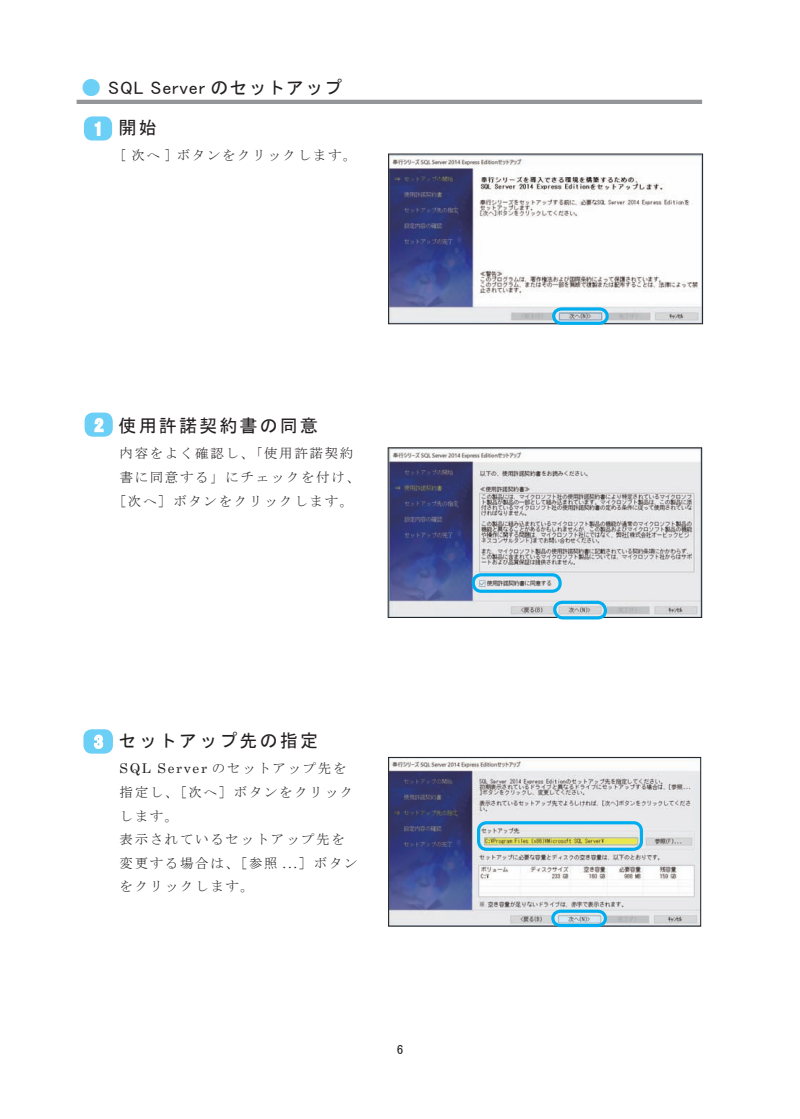
<style>
.page{position:relative;width:800px;height:1119px;background:#fff}
.page>*{position:absolute;margin:0;border:0;box-sizing:border-box;transform-origin:0 0}
.操作方法見出し{font:18px "MS Gothic";letter-spacing:.12em;color:#231f20}
.見出し２{font:18px "MS P Gothic";letter-spacing:.05em;color:#231f20}
.操作方法本文スタイル{font:13.5px "MS Mincho";letter-spacing:.12em;color:#231f20}
.操作方法本文スタイル-2{font:13.5px "Century";letter-spacing:.12em;color:#231f20}
.フッターページ数{font:13.2px "MS P Gothic";color:#231f20}
.s1{font-family:"MS Gothic";font-size:21px;color:#6bcff6}
.s2{font-family:"MS Gothic"}
.s3{font-family:"MS Mincho"}
.s4{font-family:"Century"}
</style>
<div class="page">
<div style="left:85px;top:412px;width:28px;height:24px;background:#6bcff6;border-radius:9px"></div>
<svg style="left:94px;top:417px;width:10px;height:16px"></svg>
<img style="left:389px;top:449px;width:311px;height:166px">
<div style="left:471px;top:573px;width:90px;height:19px;border:3px solid #00aeef;border-radius:8px"></div>
<svg style="left:550px;top:599px;width:59px;height:21px"></svg>
<div style="left:83px;top:729px;width:30px;height:24px;background:#6bcff6;border-radius:9px"></div>
<svg style="left:93px;top:734px;width:11px;height:15px"></svg>
<img style="left:390px;top:759px;width:309px;height:165px">
<div style="left:388px;top:757px;width:313px;height:169px;border:1px solid #231f20"></div>
<svg style="left:549px;top:907px;width:59px;height:21px"></svg>
<hr style="left:77px;top:100px;width:625px;height:4px;background:#939598">
<img style="left:390px;top:156px;width:310px;height:166px">
<div style="left:388px;top:154px;width:314px;height:170px;border:1px solid #231f20"></div>
<svg style="left:550px;top:306px;width:60px;height:19px"></svg>
<div style="left:84px;top:116px;width:28px;height:24px;background:#6bcff6;border-radius:9px"></div>
<svg style="left:94px;top:121px;width:7px;height:15px"></svg>
<div style="left:477px;top:821px;width:165px;height:29px;border:3px solid #00aeef;border-radius:8px"></div>
<p class="見出し２" style="left:81px;top:78px;width:262px"><span class="s1">●</span> SQL Server <span class="s2">のセットアップ</span></p>
<p class="操作方法見出し" style="left:118px;top:118px;width:40px">開始</p>
<p class="操作方法本文スタイル" style="left:119px;top:149px;width:238px">[ 次へ ] ボタンをクリックします。</p>
<p class="操作方法見出し" style="left:118px;top:416px;width:201px">使用許諾契約書の同意</p>
<p class="操作方法本文スタイル" style="left:119px;top:446px;width:235px">内容をよく確認し、「使用許諾契約</p>
<p class="操作方法本文スタイル" style="left:119px;top:470px;width:242px">書に同意する」にチェックを付け、</p>
<p class="操作方法本文スタイル" style="left:113px;top:494px;width:242px">［次へ］ボタンをクリックします。</p>
<p class="操作方法見出し" style="left:118px;top:731px;width:201px">セットアップ先の指定</p>
<p class="操作方法本文スタイル-2" style="left:119px;top:757px;width:228px">SQL Server <span class="s3">のセットアップ先を</span></p>
<p class="操作方法本文スタイル" style="left:119px;top:785px;width:235px">指定し、［次へ］ボタンをクリック</p>
<p class="操作方法本文スタイル" style="left:119px;top:808px;width:60px">します。</p>
<p class="操作方法本文スタイル" style="left:119px;top:832px;width:227px">表示されているセットアップ先を</p>
<p class="操作方法本文スタイル" style="left:119px;top:856px;width:239px">変更する場合は、［参照 <span class="s4">...</span>］ボタン</p>
<p class="操作方法本文スタイル" style="left:119px;top:879px;width:136px">をクリックします。</p>
<p class="フッターページ数" style="left:396px;top:1042px;width:8px">6</p>
</div>
